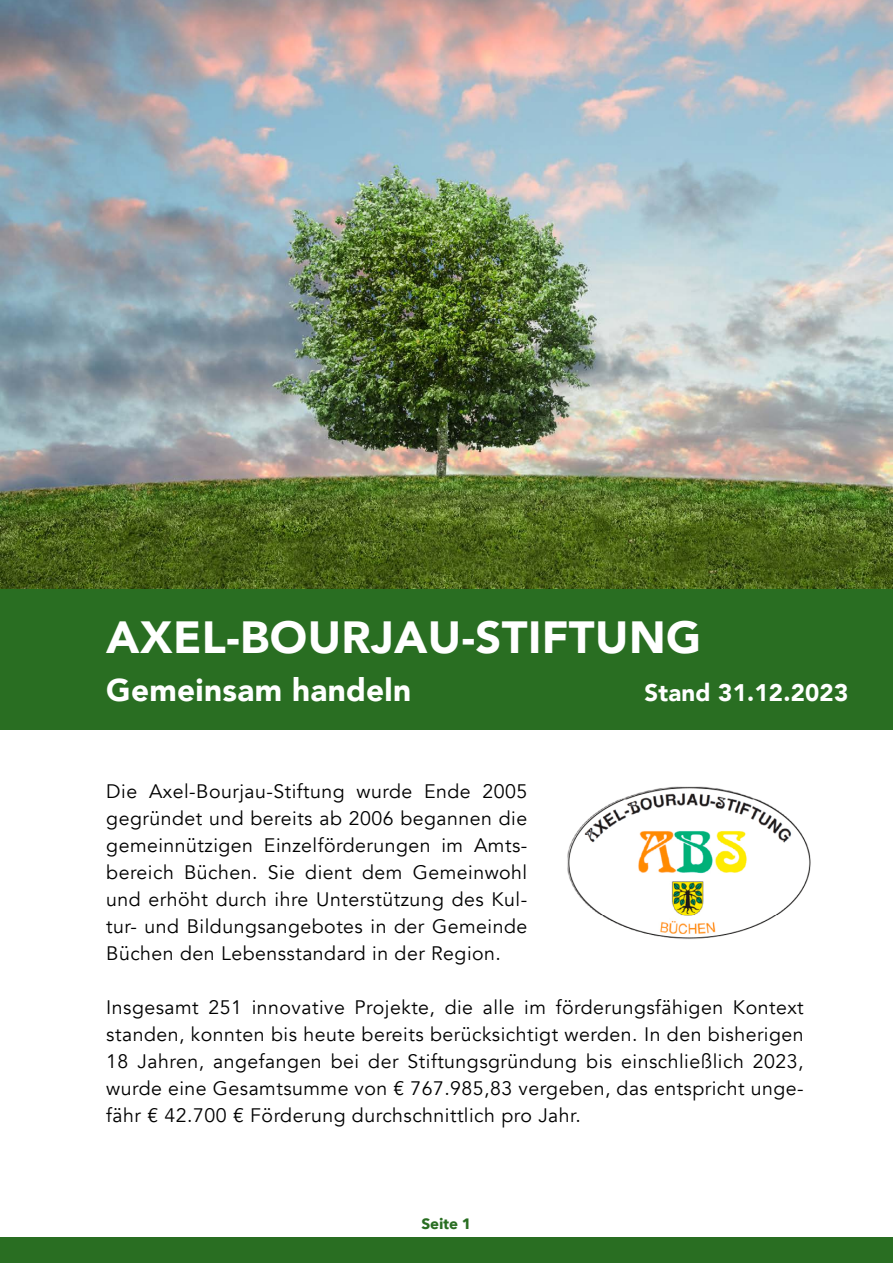
<style>
.page{position:relative;width:893px;height:1263px;background:#fff}
.page>*{position:absolute;margin:0;border:0;box-sizing:border-box;transform-origin:0 0}
.t1{font:900 45px "Avenir";letter-spacing:.01em;color:#fff}
.t2{font:900 31.5px "Avenir";letter-spacing:.01em;color:#fff}
.t3{font:900 24px "Avenir";letter-spacing:.01em;color:#fff}
.t4{font:19.5px/27px "Avenir";letter-spacing:.025em;color:#000;text-align:justify}
.t5{font:700 15px "Avenir Next";color:#296e22}
</style>
<div class="page">
<div style="left:0;top:1237px;width:893px;height:26px;background:#296e22"></div>
<div style="left:0;top:589px;width:893px;height:140px;background:#296e22"></div>
<img style="left:0;top:0;width:893px;height:589px">
<img style="left:567px;top:786px;width:244px;height:153px">
<h1 class="t1" style="left:106px;top:599px;width:596px">AXEL-BOURJAU-STIFTUNG</h1>
<h2 class="t2" style="left:106px;top:663px;width:306px">Gemeinsam handeln</h2>
<p class="t3" style="left:644px;top:672px;width:205px">Stand 31.12.2023</p>
<p class="t4" style="left:106px;top:778px;width:422px">Die Axel-Bourjau-Stiftung wurde Ende 2005 gegründet und bereits ab 2006 begannen die gemeinnützigen Einzelförderungen im Amts&shy;bereich Büchen. Sie dient dem Gemeinwohl und erhöht durch ihre Unterstützung des Kul&shy;tur- und Bildungsangebotes in der Gemeinde Büchen den Lebensstandard in der Region.</p>
<p class="t4" style="left:106px;top:994px;width:699px">Insgesamt 251 innovative Projekte, die alle im förderungsfähigen Kontext standen, konnten bis heute bereits berücksichtigt werden. In den bisherigen 18 Jahren, angefangen bei der Stiftungsgründung bis einschließlich 2023, wurde eine Gesamtsumme von € 767.985,83 vergeben, das entspricht unge&shy;fähr € 42.700 € Förderung durchschnittlich pro Jahr.</p>
<p class="t5" style="left:421px;top:1211px;width:52px">Seite 1</p>
</div>
